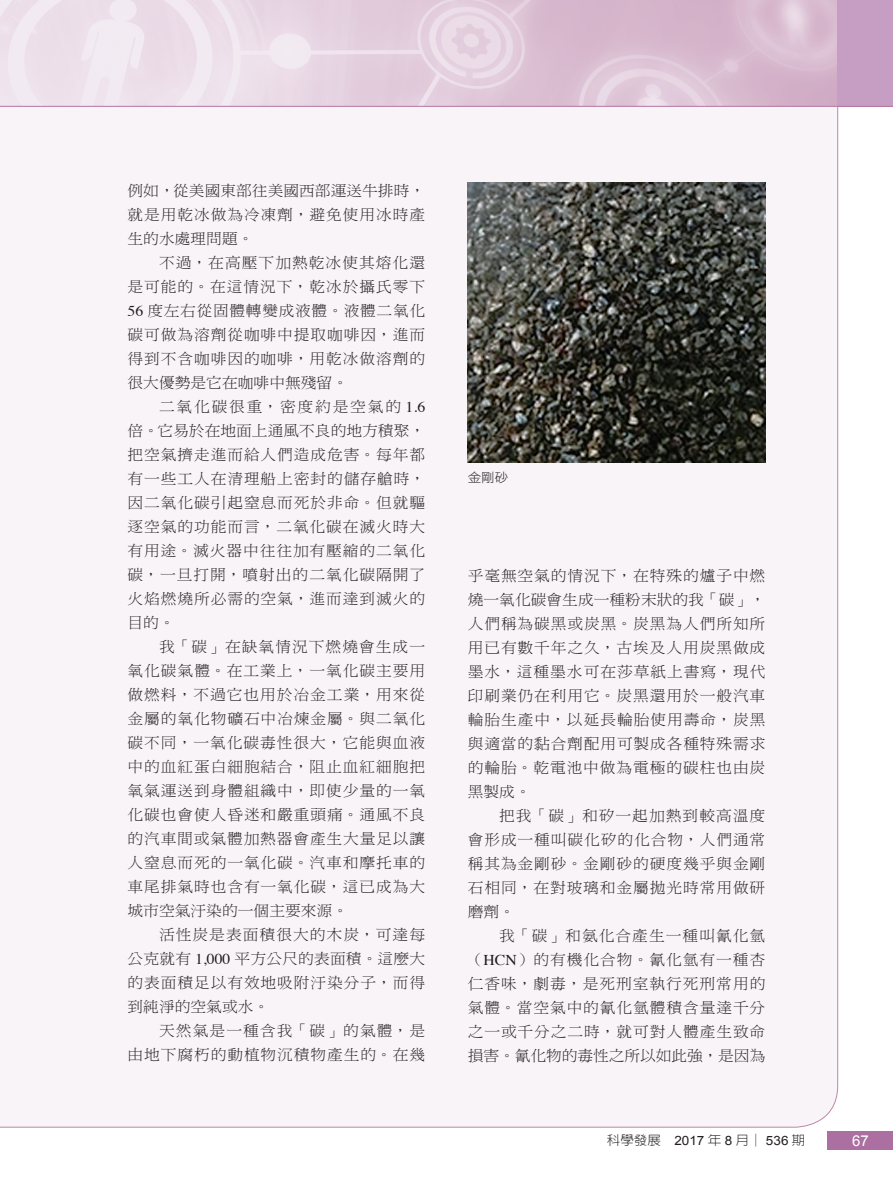
<style>
.page{position:relative;width:893px;height:1191px;background:#fff}
.page>*{position:absolute;margin:0;border:0;box-sizing:border-box;transform-origin:0 0}
.A_內文{font:15px/24px "DF Ming Std W3";letter-spacing:.055em;color:#231f20;text-align:justify;scale:1.05 1}
.t1{font:15px "Arial";color:#fff}
.t2{font:300 12.9px "AR New Hei B5";color:#231f20;scale:1.05 1}
.圖說{font:12.9px "DF Hei Std W3";color:#231f20;scale:1.05 1}
.s1{font-family:"Times"}
.s2{font-family:"Arial";font-weight:400}
</style>
<div class="page">
<img style="left:0;top:0;width:838px;height:106px">
<div style="left:838px;top:0;width:55px;height:106px;background:#c69ec4"></div>
<div style="left:0;top:107px;width:838px;height:1021px;background:#f8f4f7"></div>
<hr style="left:0;top:106px;width:893px;height:1px;background:#b6769f">
<div style="left:828px;top:1131px;width:65px;height:18px;background:#ab6fa1"></div>
<img style="left:468px;top:183px;width:297px;height:279px">
<p class="A_內文" style="left:128px;top:178px;width:285px">例如，從美國東部往美國西部運送牛排時，就是用乾冰做為冷凍劑，避免使用冰時產生的水處理問題。</p>
<p class="A_內文" style="left:128px;top:250px;width:285px;text-indent:31px">不過，在高壓下加熱乾冰使其熔化還是可能的。在這情況下，乾冰於攝氏零下<span class="s1">56</span> 度左右從固體轉變成液體。液體二氧化碳可做為溶劑從咖啡中提取咖啡因，進而得到不含咖啡因的咖啡，用乾冰做溶劑的很大優勢是它在咖啡中無殘留。</p>
<p class="A_內文" style="left:128px;top:394px;width:285px;text-indent:31px">二氧化碳很重，密度約是空氣的 <span class="s1">1.6</span>倍。它易於在地面上通風不良的地方積聚，把空氣擠走進而給人們造成危害。每年都有一些工人在清理船上密封的儲存艙時，因二氧化碳引起窒息而死於非命。但就驅逐空氣的功能而言，二氧化碳在滅火時大有用途。滅火器中往往加有壓縮的二氧化碳，一旦打開，噴射出的二氧化碳隔開了火焰燃燒所必需的空氣，進而達到滅火的目的。</p>
<p class="A_內文" style="left:128px;top:634px;width:285px;text-indent:31px">我「碳」在缺氧情況下燃燒會生成一氧化碳氣體。在工業上，一氧化碳主要用做燃料，不過它也用於冶金工業，用來從金屬的氧化物礦石中冶煉金屬。與二氧化碳不同，一氧化碳毒性很大，它能與血液中的血紅蛋白細胞結合，阻止血紅細胞把氧氣運送到身體組織中，即使少量的一氧化碳也會使人昏迷和嚴重頭痛。通風不良的汽車間或氣體加熱器會產生大量足以讓人窒息而死的一氧化碳。汽車和摩托車的車尾排氣時也含有一氧化碳，這已成為大城市空氣汙染的一個主要來源。</p>
<p class="A_內文" style="left:128px;top:922px;width:285px;text-indent:31px">活性炭是表面積很大的木炭，可達每公克就有 <span class="s1">1,000</span> 平方公尺的表面積。這麼大的表面積足以有效地吸附汙染分子，而得到純淨的空氣或水。</p>
<p class="A_內文" style="left:128px;top:1018px;width:285px;text-align:right">天然氣是一種含我「碳」的氣體，是<br>由地下腐朽的動植物沉積物產生的。在幾</p>
<p class="圖說" style="left:468px;top:470px;width:40px">金剛砂</p>
<p class="A_內文" style="left:468px;top:563px;width:285px">乎毫無空氣的情況下，在特殊的爐子中燃燒一氧化碳會生成一種粉末狀的我「碳」，人們稱為碳黑或炭黑。炭黑為人們所知所用已有數千年之久，古埃及人用炭黑做成墨水，這種墨水可在莎草紙上書寫，現代印刷業仍在利用它。炭黑還用於一般汽車輪胎生產中，以延長輪胎使用壽命，炭黑與適當的黏合劑配用可製成各種特殊需求的輪胎。乾電池中做為電極的碳柱也由炭黑製成。</p>
<p class="A_內文" style="left:468px;top:803px;width:285px;text-indent:31px">把我「碳」和矽一起加熱到較高溫度會形成一種叫碳化矽的化合物，人們通常稱其為金剛砂。金剛砂的硬度幾乎與金剛石相同，在對玻璃和金屬拋光時常用做研磨劑。</p>
<p class="A_內文" style="left:468px;top:923px;width:285px;text-indent:31px">我「碳」和氨化合產生一種叫氰化氫（<span class="s1">HCN</span>）的有機化合物。氰化氫有一種杏仁香味，劇毒，是死刑室執行死刑常用的氣體。當空氣中的氰化氫體積含量達千分之一或千分之二時，就可對人體產生致命損害。氰化物的毒性之所以如此強，是因為</p>
<p class="t2" style="left:607px;top:1134px;width:190px">科學發展 <span class="s2">2017</span> 年 <span class="s2">8</span> 月│ <span class="s2">536</span> 期</p>
<p class="t1" style="left:852px;top:1131px;width:18px">67</p>
</div>
